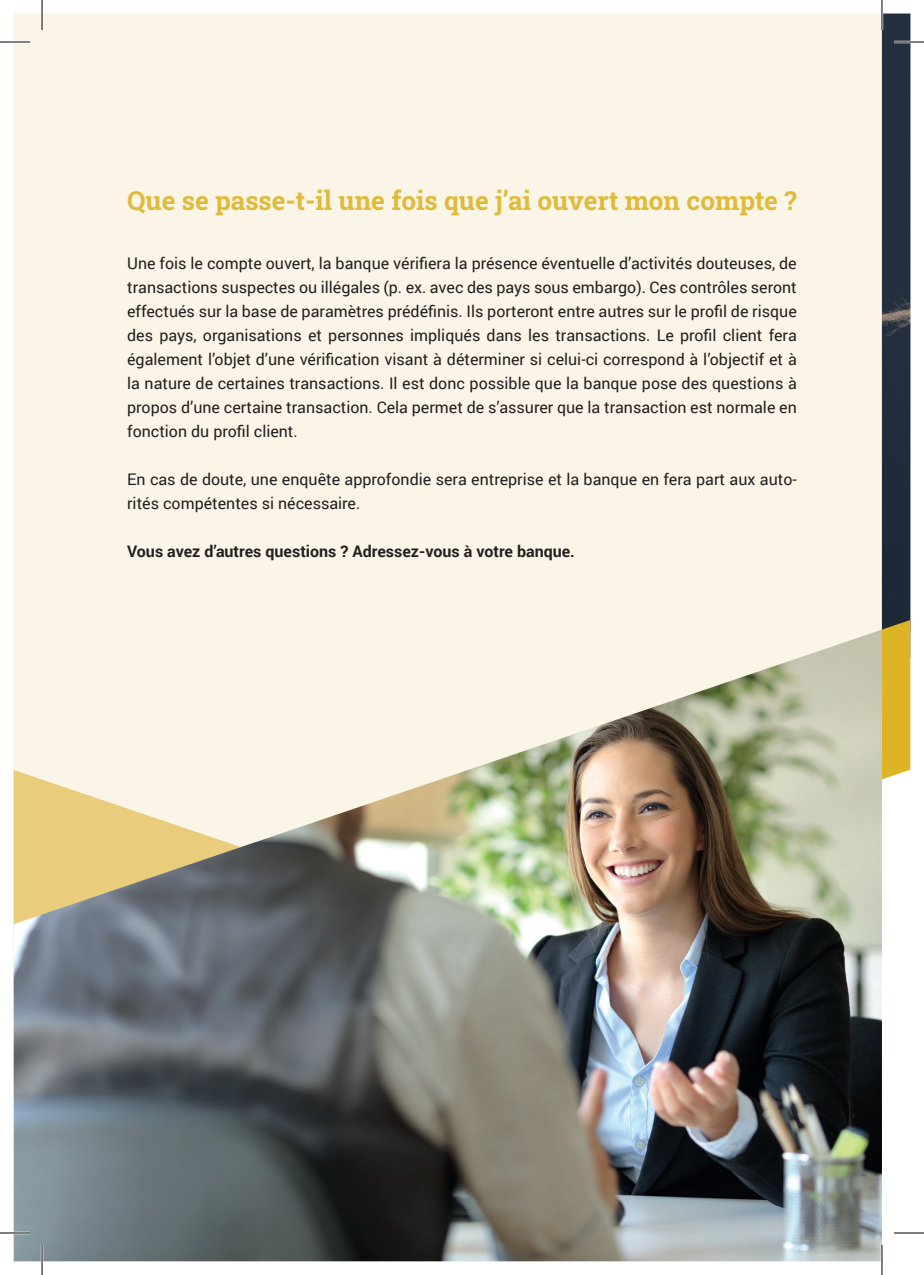
<style>
.page{position:relative;width:924px;height:1275px;background:#fff}
.page>*{position:absolute;margin:0;border:0;box-sizing:border-box;transform-origin:0 0}
.t1{font:700 26px "Roboto Slab";color:#e0ba3b}
.t2{font:16px/24px "Roboto";color:#231f20;text-align:justify}
.t3{font:700 16px "Roboto";color:#231f20}
</style>
<div class="page">
<div style="left:14px;top:14px;width:867px;height:978px;background:#faf5e6"></div>
<svg style="left:881px;top:14px;width:28px;height:765px;background:#4e4f3f"></svg>
<img style="left:14px;top:630px;width:867px;height:631px">
<hr style="left:0;top:41px;width:30px;height:2px;background:#fff">
<hr style="left:893px;top:41px;width:30px;height:2px;background:#fff">
<hr style="left:0;top:1231px;width:30px;height:3px;background:#fff">
<hr style="left:41px;top:0;width:2px;height:30px;background:#fff">
<hr style="left:41px;top:1245px;width:2px;height:30px;background:#fff">
<hr style="left:880px;top:0;width:2px;height:30px;background:#fff">
<hr style="left:880px;top:1245px;width:2px;height:30px;background:#fff">
<hr style="left:0;top:42px;width:30px;height:1px;background:#000">
<hr style="left:893px;top:42px;width:30px;height:1px;background:#000">
<hr style="left:0;top:1232px;width:30px;height:1px;background:#000">
<hr style="left:893px;top:1232px;width:30px;height:1px;background:#000">
<hr style="left:42px;top:0;width:1px;height:30px;background:#000">
<hr style="left:42px;top:1245px;width:1px;height:30px;background:#000">
<hr style="left:881px;top:0;width:1px;height:30px;background:#000">
<hr style="left:881px;top:1245px;width:1px;height:30px;background:#000">
<h1 class="t1" style="left:127px;top:182px;width:670px">Que se passe-t-il une fois que j’ai ouvert mon compte ?</h1>
<p class="t2" style="left:127px;top:251px;width:670px">Une fois le compte ouvert, la banque vérifiera la présence éventuelle d’activités douteuses, de transactions suspectes ou illégales (p. ex. avec des pays sous embargo). Ces contrôles seront effectués sur la base de paramètres prédéfinis. Ils porteront entre autres sur le profil de risque des pays, organisations et personnes impliqués dans les transactions. Le profil client fera également l’objet d’une vérification visant à déterminer si celui-ci correspond à l’objectif et à la nature de certaines transactions. Il est donc possible que la banque pose des questions à propos d’une certaine transaction. Cela permet de s’assurer que la transaction est normale en fonction du profil client.</p>
<p class="t2" style="left:127px;top:467px;width:670px">En cas de doute, une enquête approfondie sera entreprise et la banque en fera part aux auto&shy;rités compétentes si nécessaire.</p>
<p class="t3" style="left:127px;top:540px;width:449px">Vous avez d’autres questions ? Adressez-vous à votre banque.</p>
</div>
